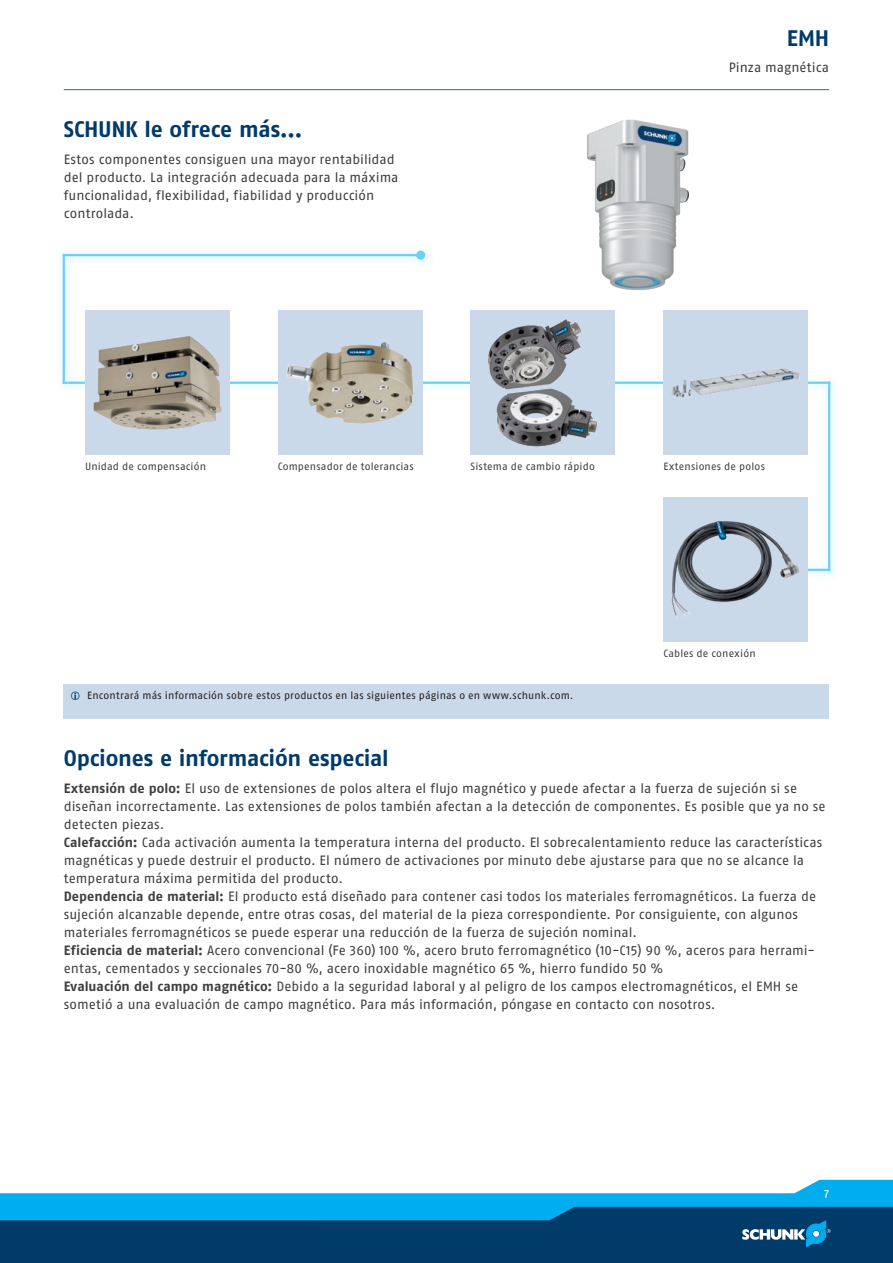
<style>
.page{position:relative;width:893px;height:1263px;background:#fff}
.page>*{position:absolute;margin:0;border:0;box-sizing:border-box;transform-origin:0 0}
.t1{font:700 22.5px "SCHUNK Fago Pro";letter-spacing:-.01em;color:#003b69}
.t2{font:13.5px/18px "SCHUNK Fago Pro";letter-spacing:.005em;color:#3e3e3f}
.t3{font:12px "SCHUNK Fago Pro";color:#fff}
.t4{font:10.5px "SCHUNK Fago Pro";letter-spacing:.015em;color:#3e3e3f}
.t5{font:10.5px "SCHUNK Fago Pro";letter-spacing:.015em;color:#231f20}
.s1{font-weight:700}
</style>
<div class="page">
<hr style="left:0;top:595px;width:1px;height:612px;background:#cad9ea">
<div style="left:0;top:1202px;width:893px;height:61px;background:#003b69"></div>
<svg style="left:0;top:1180px;width:893px;height:67px"></svg>
<div style="left:755px;top:559px;width:84px;height:21px;background:#f7fdfe"></div>
<hr style="left:765px;top:569px;width:64px;height:2px;background:#6bcff6">
<div style="left:818px;top:373px;width:22px;height:207px;background:#fff;opacity:.75"></div>
<hr style="left:828px;top:383px;width:2px;height:187px;background:#6bcff6">
<div style="left:54px;top:372px;width:785px;height:21px;background:#fff;opacity:.75"></div>
<hr style="left:64px;top:382px;width:765px;height:2px;background:#6bcff6">
<div style="left:56px;top:248px;width:19px;height:145px;background:#fff"></div>
<div style="left:53px;top:245px;width:21px;height:148px;background:#fff;opacity:.75"></div>
<hr style="left:63px;top:255px;width:2px;height:128px;background:#6bcff6">
<div style="left:54px;top:241px;width:381px;height:28px;background:#fff"></div>
<hr style="left:64px;top:254px;width:357px;height:2px;background:#6bcff6">
<div style="left:416px;top:251px;width:9px;height:9px;background:#6bcff6;border-radius:50%"></div>
<hr style="left:64px;top:89px;width:765px;height:1px;background:#35628d">
<img style="left:587px;top:119px;width:101px;height:170px">
<div style="left:85px;top:310px;width:145px;height:145px;background:#cad9ea"></div>
<img style="left:94px;top:336px;width:127px;height:94px">
<div style="left:278px;top:310px;width:144px;height:145px;background:#cad9ea"></div>
<img style="left:287px;top:342px;width:127px;height:82px">
<div style="left:471px;top:310px;width:144px;height:145px;background:#cad9ea"></div>
<img style="left:488px;top:319px;width:109px;height:127px">
<div style="left:663px;top:310px;width:145px;height:145px;background:#cad9ea"></div>
<img style="left:672px;top:368px;width:127px;height:30px">
<div style="left:663px;top:497px;width:145px;height:145px;background:#cad9ea"></div>
<img style="left:672px;top:521px;width:127px;height:97px">
<div style="left:64px;top:685px;width:765px;height:34px;background:#cad9ea"></div>
<h1 class="t1" style="left:64px;top:116px;width:240px">SCHUNK le ofrece más...</h1>
<p class="t2" style="left:64px;top:150px;width:336px">Estos componentes consiguen una mayor rentabilidad del producto. La integración adecuada para la máxima funcionalidad, flexibilidad, fiabilidad y producción controlada.</p>
<h1 class="t1" style="left:787px;top:24px;width:44px">EMH</h1>
<p class="t2" style="left:729px;top:59px;width:102px">Pinza magnética</p>
<p class="t4" style="left:85px;top:460px;width:122px">Unidad de compensación</p>
<p class="t4" style="left:278px;top:460px;width:137px">Compensador de tolerancias</p>
<p class="t4" style="left:471px;top:460px;width:126px">Sistema de cambio rápido</p>
<p class="t4" style="left:663px;top:460px;width:103px">Extensiones de polos</p>
<p class="t5" style="left:87px;top:689px;width:488px">Encontrará más información sobre estos productos en las siguientes páginas o en www.schunk.com.</p>
<p class="t4" style="left:663px;top:647px;width:94px">Cables de conexión</p>
<h1 class="t1" style="left:64px;top:745px;width:326px">Opciones e información especial</h1>
<p class="t2" style="left:64px;top:779px;width:763px"><span class="s1">Extensión de polo:</span> El uso de extensiones de polos altera el flujo magnético y puede afectar a la fuerza de sujeción si se diseñan incorrectamente. Las extensiones de polos también afectan a la detección de componentes. Es posible que ya no se detecten piezas.<br><span class="s1">Calefacción:</span> Cada activación aumenta la temperatura interna del producto. El sobrecalentamiento reduce las características magnéticas y puede destruir el producto. El número de activaciones por minuto debe ajustarse para que no se alcance la temperatura máxima permitida del producto.<br><span class="s1">Dependencia de material:</span> El producto está diseñado para contener casi todos los materiales ferromagnéticos. La fuerza de sujeción alcanzable depende, entre otras cosas, del material de la pieza correspondiente. Por consiguiente, con algunos materiales ferromagnéticos se puede esperar una reducción de la fuerza de sujeción nominal.<br><span class="s1">Eficiencia de material:</span> Acero convencional (Fe 360) 100 %, acero bruto ferromagnético (10-C15) 90 %, aceros para herrami&shy;entas, cementados y seccionales 70-80 %, acero inoxidable magnético 65 %, hierro fundido 50 %<br><span class="s1">Evaluación del campo magnético:</span> Debido a la seguridad laboral y al peligro de los campos electromagnéticos, el EMH se sometió a una evaluación de campo magnético. Para más información, póngase en contacto con nosotros.</p>
<p class="t3" style="left:824px;top:1186px;width:6px">7</p>
</div>
